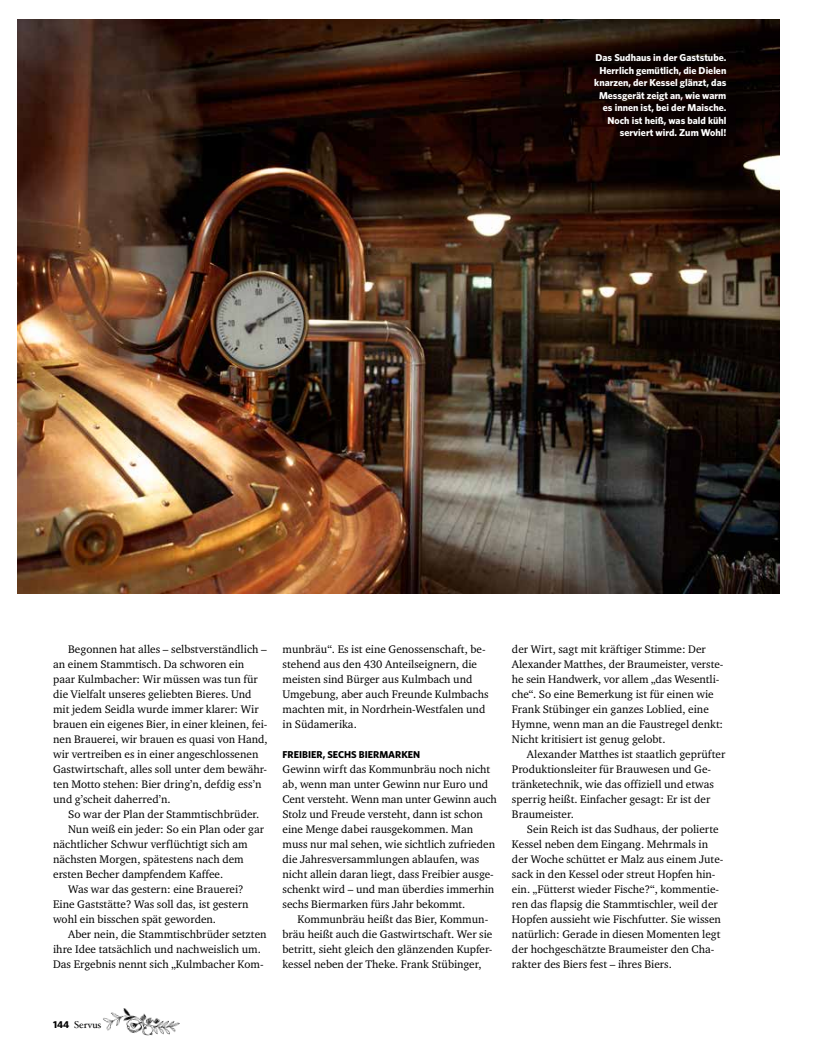
<style>
.page{position:relative;width:815px;height:1063px;background:#fff}
.page>*{position:absolute;margin:0;border:0;box-sizing:border-box;transform-origin:0 0}
.t1{font:11.25px/15px "Charter ITC";color:#000}
.t2{font:700 10px/12.5px "Whitney";color:#fff;text-align:right}
.t3{font:700 10px "Whitney";color:#000}
.t4{font:10px "Hoefler Txt";letter-spacing:-.005em;color:#000}
.s1{font-family:"Whitney";font-weight:700}
</style>
<div class="page">
<img style="left:18px;top:19px;width:762px;height:574px">
<img style="left:103px;top:1008px;width:77px;height:28px">
<p class="t2" style="left:594px;top:51px;width:134px">Das Sudhaus in der Gaststube.<br>Herrlich gemütlich, die Dielen knarzen, der Kessel glänzt, das<br>Messgerät zeigt an, wie warm es innen ist, bei der Maische.<br>Noch ist heiß, was bald kühl serviert wird. Zum Wohl!</p>
<p class="t1" style="left:53px;top:642px;width:216px;text-indent:15px">Begonnen hat alles – selbstverständlich – an einem Stammtisch. Da schworen ein paar Kulmbacher: Wir müssen was tun für die Vielfalt unseres geliebten Bieres. Und mit jedem Seidla wurde immer klarer: Wir brauen ein eigenes Bier, in einer kleinen, fei&shy;nen Brauerei, wir brauen es quasi von Hand, wir vertreiben es in einer angeschlossenen Gastwirtschaft, alles soll unter dem bewähr&shy;ten Motto stehen: Bier dring’n, defdig ess’n und g’scheit daherred’n.</p>
<p class="t1" style="left:68px;top:807px;width:193px">So war der Plan der Stammtischbrüder.</p>
<p class="t1" style="left:68px;top:822px;width:197px">Nun weiß ein jeder: So ein Plan oder gar</p>
<p class="t1" style="left:53px;top:837px;width:196px">nächtlicher Schwur verflüchtigt sich am</p>
<p class="t1" style="left:53px;top:852px;width:192px">nächsten Morgen, spätestens nach dem</p>
<p class="t1" style="left:53px;top:867px;width:172px">ersten Becher dampfendem Kaffee.</p>
<p class="t1" style="left:68px;top:882px;width:177px">Was war das gestern: eine Brauerei?</p>
<p class="t1" style="left:53px;top:897px;width:197px">Eine Gaststätte? Was soll das, ist gestern</p>
<p class="t1" style="left:53px;top:912px;width:164px">wohl ein bisschen spät geworden.</p>
<p class="t1" style="left:68px;top:927px;width:200px">Aber nein, die Stammtischbrüder setzten</p>
<p class="t1" style="left:53px;top:942px;width:209px">ihre Idee tatsächlich und nachweislich um.</p>
<p class="t1" style="left:53px;top:957px;width:212px">Das Ergebnis nennt sich „Kulmbacher Kom-</p>
<p class="t1" style="left:283px;top:642px;width:208px">munbräu“. Es ist eine Genossenschaft, be&shy;stehend aus den 430 Anteilseignern, die meisten sind Bürger aus Kulmbach und Umgebung, aber auch Freunde Kulmbachs machten mit, in Nordrhein-Westfalen und in Südamerika.</p>
<p class="t3" style="left:283px;top:748px;width:139px">FREIBIER, SECHS BIERMARKEN</p>
<p class="t1" style="left:283px;top:762px;width:216px">Gewinn wirft das Kommunbräu noch nicht ab, wenn man unter Gewinn nur Euro und Cent versteht. Wenn man unter Gewinn auch Stolz und Freude versteht, dann ist schon eine Menge dabei rausgekommen. Man muss nur mal sehen, wie sichtlich zufrieden die Jahresversammlungen ablaufen, was nicht allein daran liegt, dass Freibier ausge&shy;schenkt wird – und man überdies immerhin sechs Biermarken fürs Jahr bekommt.</p>
<p class="t1" style="left:283px;top:912px;width:211px;text-indent:15px">Kommunbräu heißt das Bier, Kommun&shy;bräu heißt auch die Gastwirtschaft. Wer sie betritt, sieht gleich den glänzenden Kupfer&shy;kessel neben der Theke. Frank Stübinger,</p>
<p class="t1" style="left:512px;top:642px;width:213px">der Wirt, sagt mit kräftiger Stimme: Der Alexander Matthes, der Braumeister, verste&shy;he sein Handwerk, vor allem „das Wesentli&shy;che“. So eine Bemerkung ist für einen wie Frank Stübinger ein ganzes Loblied, eine Hymne, wenn man an die Faustregel denkt:<br>Nicht kritisiert ist genug gelobt.</p>
<p class="t1" style="left:512px;top:747px;width:215px;text-indent:15px">Alexander Matthes ist staatlich geprüfter Produktionsleiter für Brauwesen und Ge&shy;tränketechnik, wie das offiziell und etwas sperrig heißt. Einfacher gesagt: Er ist der Braumeister.</p>
<p class="t1" style="left:512px;top:822px;width:213px;text-indent:15px">Sein Reich ist das Sudhaus, der polierte Kessel neben dem Eingang. Mehrmals in der Woche schüttet er Malz aus einem Jute&shy;sack in den Kessel oder streut Hopfen hin&shy;ein. „Fütterst wieder Fische?“, kommentie&shy;ren das flapsig die Stammtischler, weil der Hopfen aussieht wie Fischfutter. Sie wissen natürlich: Gerade in diesen Momenten legt der hochgeschätzte Braumeister den Cha&shy;rakter des Biers fest – ihres Biers.</p>
<p class="t4" style="left:53px;top:1017px;width:50px"><span class="s1">144</span> Servus</p>
</div>
